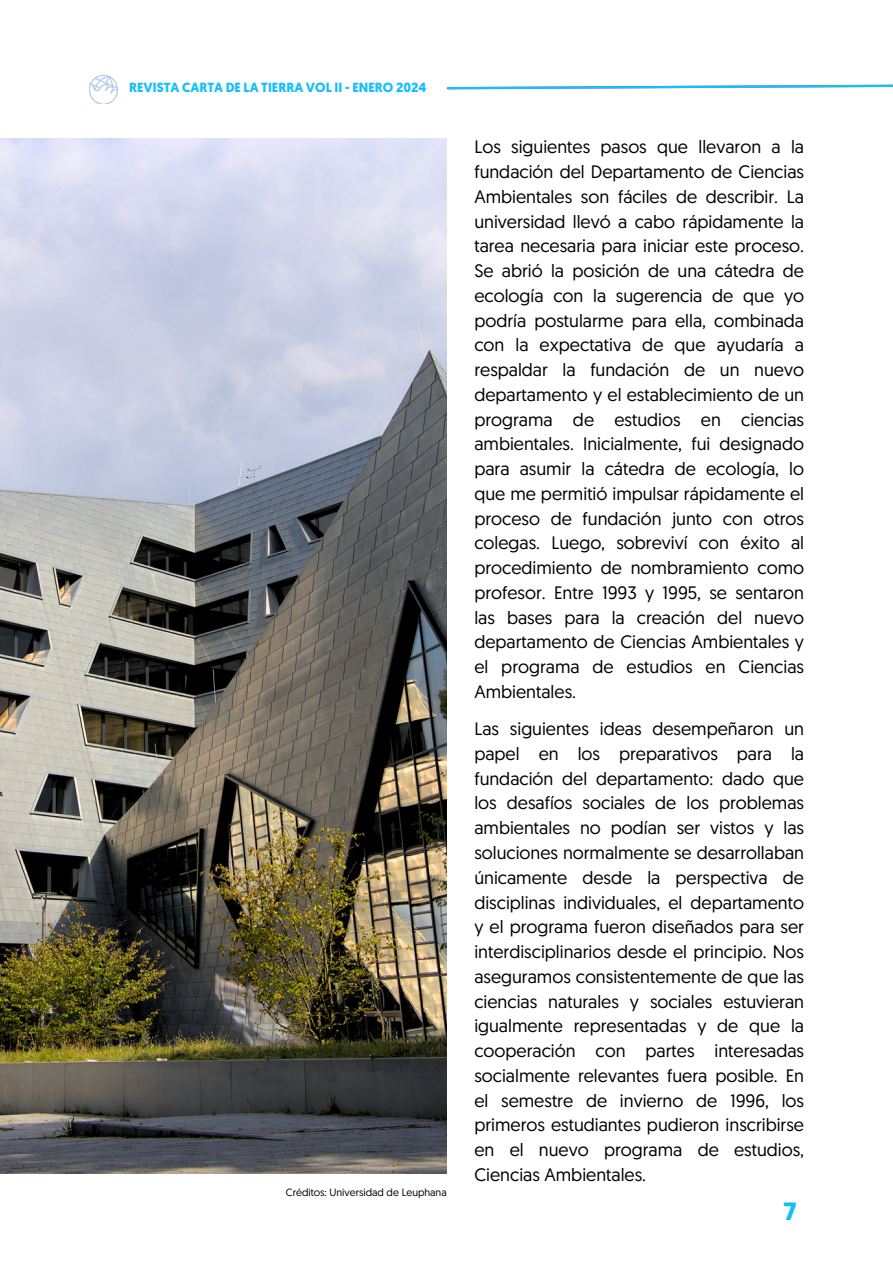
<style>
.page{position:relative;width:893px;height:1264px;background:#fff}
.page>*{position:absolute;margin:0;border:0;box-sizing:border-box;transform-origin:0 0}
.t1{font:700 25.05px "Geomanist";color:#16bffc}
.t2{font:18px/24.8px "Geomanist";color:#000;text-align:justify}
.t3{font:700 13.2px "Geomanist";color:#16bffc}
.t4{font:10.5px "Geomanist";color:#000}
</style>
<div class="page">
<img style="left:0;top:138px;width:446px;height:1035px">
<svg style="left:446px;top:84px;width:446px;height:6px"></svg>
<img style="left:89px;top:75px;width:29px;height:28px">
<p class="t3" style="left:129px;top:78px;width:299px">REVISTA CARTA DE LA TIERRA VOL II - ENERO 2024</p>
<p class="t4" style="left:286px;top:1185px;width:162px">Créditos: Universidad de Leuphana</p>
<p class="t2" style="left:474px;top:134px;width:331px">Los siguientes pasos que llevaron a la fundación del Departamento de Ciencias Ambientales son fáciles de describir. La universidad llevó a cabo rápidamente la tarea necesaria para iniciar este proceso.<br>Se abrió la posición de una cátedra de ecología con la sugerencia de que yo podría postularme para ella, combinada con la expectativa de que ayudaría a respaldar la fundación de un nuevo departamento y el establecimiento de un programa de estudios en ciencias ambientales. Inicialmente, fui designado para asumir la cátedra de ecología, lo que me permitió impulsar rápidamente el proceso de fundación junto con otros colegas. Luego, sobreviví con éxito al procedimiento de nombramiento como profesor. Entre 1993 y 1995, se sentaron las bases para la creación del nuevo departamento de Ciencias Ambientales y el programa de estudios en Ciencias Ambientales.</p>
<p class="t2" style="left:474px;top:716px;width:331px">Las siguientes ideas desempeñaron un papel en los preparativos para la fundación del departamento: dado que los desafíos sociales de los problemas ambientales no podían ser vistos y las soluciones normalmente se desarrollaban únicamente desde la perspectiva de disciplinas individuales, el departamento y el programa fueron diseñados para ser interdisciplinarios desde el principio. Nos aseguramos consistentemente de que las ciencias naturales y sociales estuvieran igualmente representadas y de que la cooperación con partes interesadas socialmente relevantes fuera posible. En el semestre de invierno de 1996, los primeros estudiantes pudieron inscribirse en el nuevo programa de estudios, Ciencias Ambientales.</p>
<h1 class="t1" style="left:783px;top:1194px;width:15px">7</h1>
</div>
